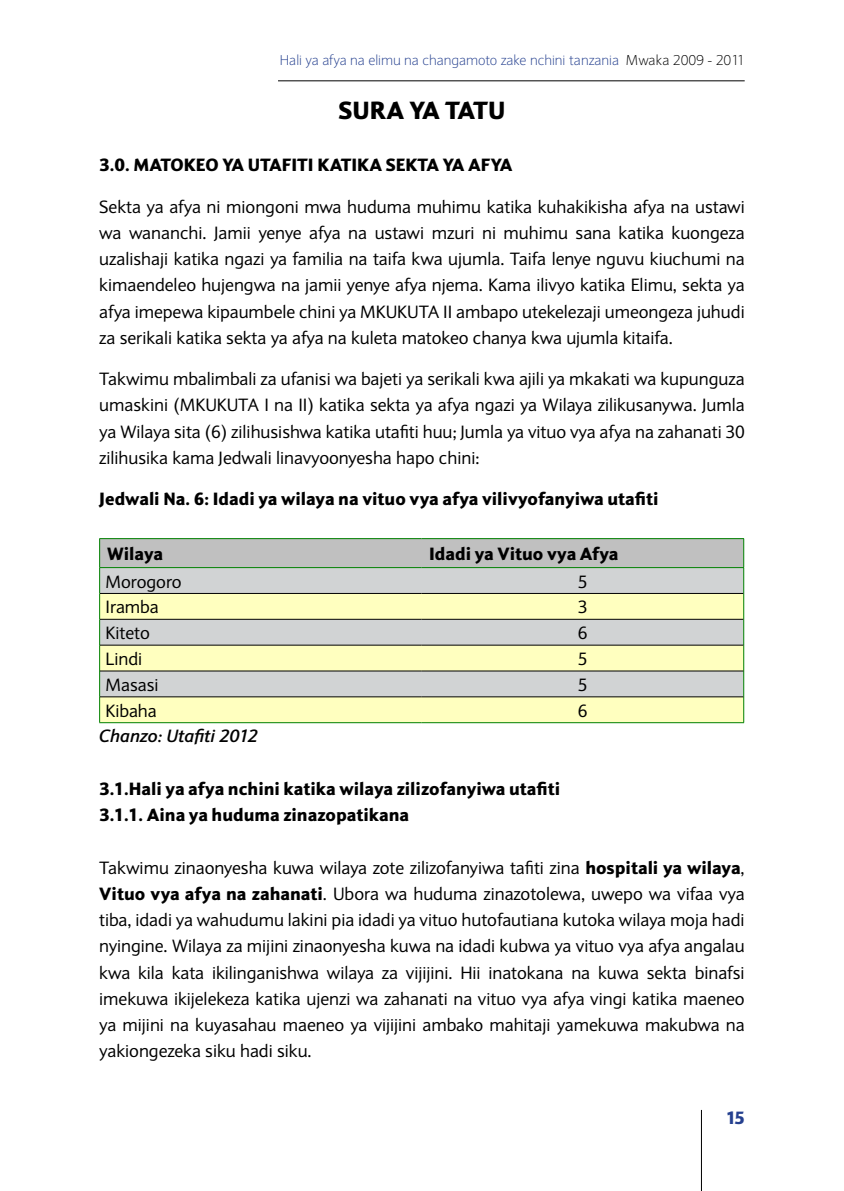
<style>
.page{position:relative;width:844px;height:1191px;background:#fff}
.page>*{position:absolute;margin:0;border:0;box-sizing:border-box;transform-origin:0 0}
.t1{font:900 24.5px "Expert Sans";color:#000}
.t2{font:17.5px/26.2px "Expert Sans";color:#000;text-align:justify}
.t3{font:900 17.5px/26.2px "Expert Sans";color:#000}
.t4{font:italic 700 17.5px "Expert Sans";color:#000}
.t5{font:900 17.5px "Expert Sans";color:#25408f}
.t6{font:200 14px "Expert Sans";color:#25408f}
.s1{color:#000}
.s2{font-weight:900}
</style>
<div class="page">
<hr style="left:701px;top:1110px;width:1px;height:81px;background:#000">
<hr style="left:278px;top:81px;width:466px;height:1px;background:#000">
<svg style="left:99px;top:538px;width:645px;height:184px;background:#dcdfc3"></svg>
<hr style="left:99px;top:722px;width:322px;height:1px;background:#008000">
<hr style="left:421px;top:722px;width:322px;height:1px;background:#008000">
<hr style="left:100px;top:593px;width:321px;height:1px;background:#000">
<hr style="left:421px;top:593px;width:322px;height:1px;background:#000">
<hr style="left:100px;top:619px;width:321px;height:1px;background:#000">
<hr style="left:421px;top:619px;width:322px;height:1px;background:#000">
<hr style="left:100px;top:645px;width:321px;height:1px;background:#000">
<hr style="left:421px;top:645px;width:322px;height:1px;background:#000">
<hr style="left:100px;top:670px;width:321px;height:1px;background:#000">
<hr style="left:421px;top:670px;width:322px;height:1px;background:#000">
<hr style="left:100px;top:696px;width:321px;height:1px;background:#000">
<hr style="left:421px;top:696px;width:322px;height:1px;background:#000">
<p class="t6" style="left:280px;top:52px;width:466px">Hali ya afya na elimu na changamoto zake nchini tanzania <span class="s1">Mwaka 2009 - 2011</span></p>
<h1 class="t1" style="left:338px;top:94px;width:168px">SURA YA TATU</h1>
<p class="t3" style="left:99px;top:151px;width:414px">3.0. MATOKEO YA UTAFITI KATIKA SEKTA YA AFYA</p>
<p class="t2" style="left:99px;top:193px;width:646px">Sekta ya afya ni miongoni mwa huduma muhimu katika kuhakikisha afya na ustawi wa wananchi. Jamii yenye afya na ustawi mzuri ni muhimu sana katika kuongeza uzalishaji katika ngazi ya familia na taifa kwa ujumla. Taifa lenye nguvu kiuchumi na kimaendeleo hujengwa na jamii yenye afya njema. Kama ilivyo katika Elimu, sekta ya afya imepewa kipaumbele chini ya MKUKUTA II ambapo utekelezaji umeongeza juhudi za serikali katika sekta ya afya na kuleta matokeo chanya kwa ujumla kitaifa.</p>
<p class="t2" style="left:99px;top:365px;width:646px">Takwimu mbalimbali za ufanisi wa bajeti ya serikali kwa ajili ya mkakati wa kupunguza umaskini (MKUKUTA I na II) katika sekta ya afya ngazi ya Wilaya zilikusanywa. Jumla ya Wilaya sita (6) zilihusishwa katika utafiti huu; Jumla ya vituo vya afya na zahanati 30 zilihusika kama Jedwali linavyoonyesha hapo chini:</p>
<p class="t3" style="left:99px;top:485px;width:560px">Jedwali Na. 6: Idadi ya wilaya na vituo vya afya vilivyofanyiwa utafiti</p>
<p class="t3" style="left:107px;top:540px;width:57px">Wilaya</p>
<p class="t3" style="left:429px;top:540px;width:191px">Idadi ya Vituo vya Afya</p>
<p class="t2" style="left:106px;top:568px;width:78px">Morogoro</p>
<p class="t2" style="left:577px;top:568px;width:11px">5</p>
<p class="t2" style="left:106px;top:594px;width:54px">Iramba</p>
<p class="t2" style="left:577px;top:594px;width:11px">3</p>
<p class="t2" style="left:106px;top:619px;width:46px">Kiteto</p>
<p class="t2" style="left:577px;top:619px;width:11px">6</p>
<p class="t2" style="left:106px;top:645px;width:38px">Lindi</p>
<p class="t2" style="left:577px;top:645px;width:11px">5</p>
<p class="t2" style="left:106px;top:671px;width:54px">Masasi</p>
<p class="t2" style="left:577px;top:671px;width:11px">5</p>
<p class="t2" style="left:106px;top:697px;width:53px">Kibaha</p>
<p class="t2" style="left:577px;top:697px;width:11px">6</p>
<p class="t4" style="left:99px;top:724px;width:160px">Chanzo: Utafiti 2012</p>
<p class="t3" style="left:99px;top:775px;width:462px">3.1.Hali ya afya nchini katika wilaya zilizofanyiwa utafiti<br>3.1.1. Aina ya huduma zinazopatikana</p>
<p class="t2" style="left:99px;top:854px;width:646px">Takwimu zinaonyesha kuwa wilaya zote zilizofanyiwa tafiti zina <span class="s2">hospitali ya wilaya</span>, <span class="s2">Vituo vya afya na zahanati</span>. Ubora wa huduma zinazotolewa, uwepo wa vifaa vya tiba, idadi ya wahudumu lakini pia idadi ya vituo hutofautiana kutoka wilaya moja hadi nyingine. Wilaya za mijini zinaonyesha kuwa na idadi kubwa ya vituo vya afya angalau kwa kila kata ikilinganishwa wilaya za vijijini. Hii inatokana na kuwa sekta binafsi imekuwa ikijelekeza katika ujenzi wa zahanati na vituo vya afya vingi katika maeneo ya mijini na kuyasahau maeneo ya vijijini ambako mahitaji yamekuwa makubwa na yakiongezeka siku hadi siku.</p>
<p class="t5" style="left:725px;top:1106px;width:21px">15</p>
</div>
